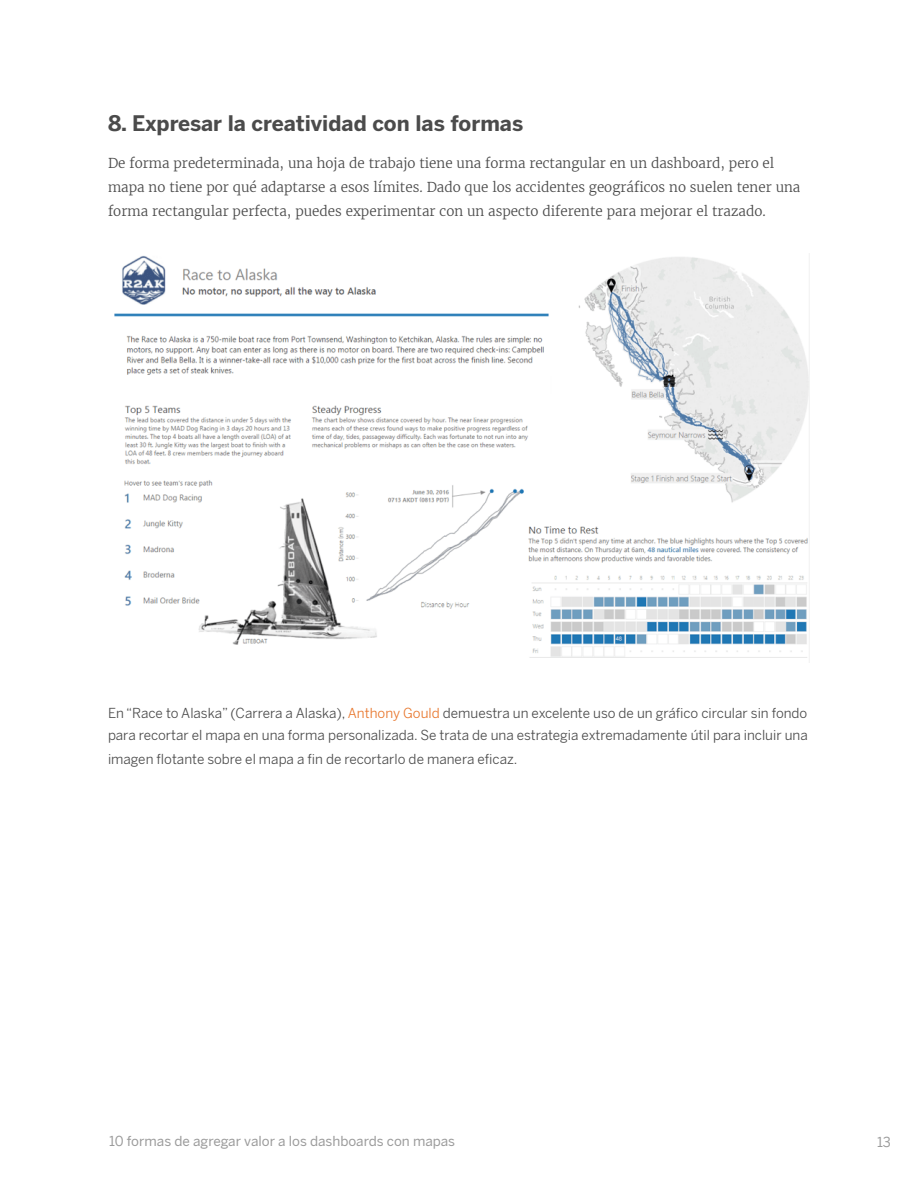
<style>
.page{position:relative;width:918px;height:1188px;background:#fff}
.page>*{position:absolute;margin:0;border:0;box-sizing:border-box;transform-origin:0 0}
.BODYCOPY-standard{font:700 21px "Benton Sans";color:#4b4b4b}
.BODYCOPY-standard-2{font:300 13.5px/24px "Merriweather";color:#4b4b4b}
.BODYCOPY-standard-3{font:13.5px/22.5px "Benton Sans";color:#4b4b4b}
.t1{font:13.5px "Benton Sans";color:#9b9b9b}
.s1{color:#e8762c}
</style>
<div class="page">
<img style="left:114px;top:253px;width:696px;height:409px">
<p class="BODYCOPY-standard" style="left:108px;top:110px;width:417px">8. Expresar la creatividad con las formas</p>
<p class="BODYCOPY-standard-2" style="left:108px;top:151px;width:694px">De forma predeterminada, una hoja de trabajo tiene una forma rectangular en un dashboard, pero el mapa no tiene por qué adaptarse a esos límites. Dado que los accidentes geográficos no suelen tener una forma rectangular perfecta, puedes experimentar con un aspecto diferente para mejorar el trazado.</p>
<p class="BODYCOPY-standard-3" style="left:108px;top:702px;width:701px">En “Race to Alaska” (Carrera a Alaska), <span class="s1">Anthony Gould</span> demuestra un excelente uso de un gráfico circular sin fondo para recortar el mapa en una forma personalizada. Se trata de una estrategia extremadamente útil para incluir una</p>
<p class="BODYCOPY-standard-3" style="left:108px;top:748px;width:411px">imagen flotante sobre el mapa a fin de recortarlo de manera eficaz.</p>
<p class="t1" style="left:109px;top:1133px;width:348px">10 formas de agregar valor a los dashboards con mapas</p>
<p class="t1" style="left:877px;top:1134px;width:15px">13</p>
</div>
